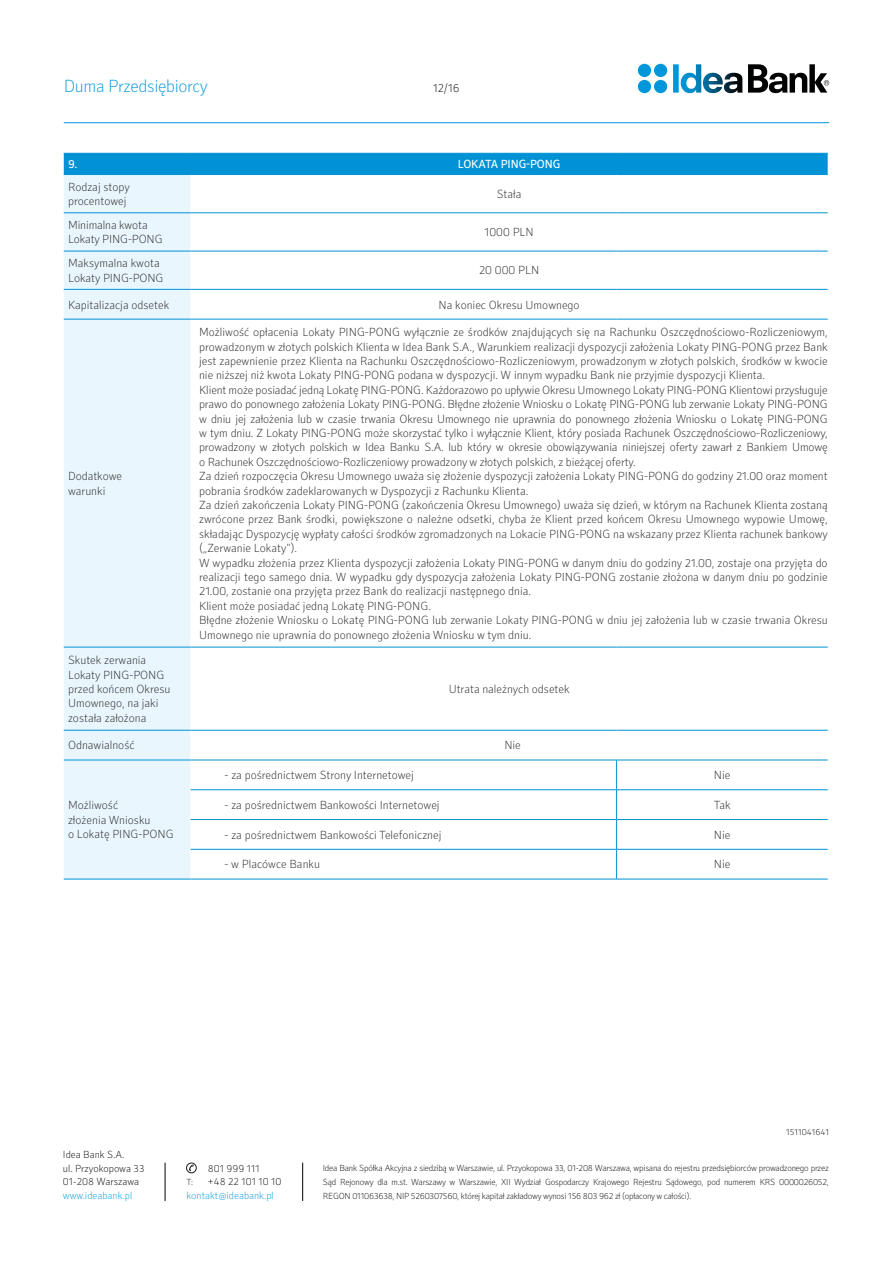
<style>
.page{position:relative;width:893px;height:1263px;background:#fff}
.page>*{position:absolute;margin:0;border:0;box-sizing:border-box;transform-origin:0 0}
.t1{font:100 18px "Secca";letter-spacing:-.02em;color:#0097da}
.t2{font:100 12px/14.4px "Secca";color:#1d1d1b}
.t3{font:12px "Secca";letter-spacing:-.05em;color:#fff}
.t4{font:100 12px "Secca";color:#020203}
.t5{font:100 10.5px/13.5px "Secca";color:#020203}
.t6{font:100 10.5px "Secca";color:#0097da}
.t7{font:100 9px/13.8px "Secca";letter-spacing:-.025em;color:#020203;text-align:justify}
</style>
<div class="page">
<hr style="left:64px;top:122px;width:765px;height:1px;background:#0097da">
<svg style="left:638px;top:64px;width:29px;height:29px"></svg>
<svg style="left:673px;top:64px;width:156px;height:29px"></svg>
<hr style="left:165px;top:1163px;width:1px;height:38px;background:#020203">
<hr style="left:302px;top:1163px;width:1px;height:38px;background:#020203">
<svg style="left:188px;top:1165px;width:6px;height:6px"></svg>
<div style="left:186px;top:1163px;width:10px;height:10px;border:1px solid #1d1d1c;border-radius:50%"></div>
<div style="left:64px;top:154px;width:764px;height:20px;background:#0092d4"></div>
<div style="left:64px;top:175px;width:127px;height:704px;background:#eaf6fe"></div>
<svg style="left:191px;top:212px;width:637px;height:667px"></svg>
<hr style="left:64px;top:213px;width:127px;height:1px;background:#0092d4">
<hr style="left:64px;top:251px;width:127px;height:1px;background:#0092d4">
<hr style="left:64px;top:289px;width:127px;height:1px;background:#0092d4">
<hr style="left:64px;top:319px;width:127px;height:1px;background:#0092d4">
<hr style="left:64px;top:647px;width:127px;height:1px;background:#0092d4">
<hr style="left:64px;top:730px;width:127px;height:1px;background:#0092d4">
<hr style="left:64px;top:760px;width:127px;height:1px;background:#0092d4">
<hr style="left:191px;top:789px;width:426px;height:1px;background:#0092d4">
<hr style="left:191px;top:819px;width:426px;height:1px;background:#0092d4">
<hr style="left:191px;top:849px;width:426px;height:1px;background:#0092d4">
<hr style="left:64px;top:879px;width:127px;height:1px;background:#0092d4">
<hr style="left:64px;top:153px;width:127px;height:1px;background:#0092d4">
<hr style="left:64px;top:174px;width:127px;height:1px;background:#0092d4">
<hr style="left:191px;top:153px;width:426px;height:1px;background:#0092d4">
<hr style="left:617px;top:153px;width:211px;height:1px;background:#0092d4">
<hr style="left:191px;top:174px;width:426px;height:1px;background:#0092d4">
<hr style="left:617px;top:174px;width:211px;height:1px;background:#0092d4">
<hr style="left:191px;top:213px;width:426px;height:1px;background:#0092d4">
<hr style="left:617px;top:213px;width:211px;height:1px;background:#0092d4">
<hr style="left:191px;top:251px;width:426px;height:1px;background:#0092d4">
<hr style="left:617px;top:251px;width:211px;height:1px;background:#0092d4">
<hr style="left:191px;top:289px;width:426px;height:1px;background:#0092d4">
<hr style="left:617px;top:289px;width:211px;height:1px;background:#0092d4">
<hr style="left:191px;top:319px;width:426px;height:1px;background:#0092d4">
<hr style="left:617px;top:319px;width:211px;height:1px;background:#0092d4">
<hr style="left:191px;top:647px;width:426px;height:1px;background:#0092d4">
<hr style="left:617px;top:647px;width:211px;height:1px;background:#0092d4">
<hr style="left:191px;top:730px;width:426px;height:1px;background:#0092d4">
<hr style="left:617px;top:730px;width:211px;height:1px;background:#0092d4">
<hr style="left:191px;top:760px;width:426px;height:1px;background:#0092d4">
<hr style="left:617px;top:760px;width:211px;height:1px;background:#0092d4">
<hr style="left:617px;top:789px;width:211px;height:1px;background:#0092d4">
<hr style="left:617px;top:819px;width:211px;height:1px;background:#0092d4">
<svg style="left:616px;top:760px;width:1px;height:89px"></svg>
<hr style="left:617px;top:849px;width:211px;height:1px;background:#0092d4">
<hr style="left:616px;top:849px;width:1px;height:30px;background:#0092d4">
<hr style="left:191px;top:879px;width:426px;height:1px;background:#0092d4">
<hr style="left:617px;top:879px;width:211px;height:1px;background:#0092d4">
<h1 class="t1" style="left:64px;top:76px;width:146px">Duma Przedsiębiorcy</h1>
<p class="t4" style="left:433px;top:81px;width:28px">12/16</p>
<p class="t3" style="left:68px;top:157px;width:11px">9.</p>
<p class="t3" style="left:458px;top:157px;width:104px">LOKATA PIN G-PON G</p>
<p class="t2" style="left:68px;top:180px;width:63px">Rodzaj stopy procentowej</p>
<p class="t2" style="left:497px;top:187px;width:26px">Stała</p>
<p class="t2" style="left:68px;top:218px;width:96px">Minimalna kwota<br>Lokaty PING-PONG</p>
<p class="t2" style="left:484px;top:225px;width:51px">1000 PLN</p>
<p class="t2" style="left:68px;top:256px;width:97px">Maksymalna kwota<br>Lokaty PING-PONG</p>
<p class="t2" style="left:479px;top:264px;width:62px">20 000 PLN</p>
<p class="t2" style="left:68px;top:298px;width:103px">Kapitalizacja odsetek</p>
<p class="t2" style="left:439px;top:298px;width:143px">Na koniec Okresu Umownego</p>
<p class="t2" style="left:68px;top:469px;width:56px">Dodatkowe warunki</p>
<p class="t2" style="left:68px;top:653px;width:104px">Skutek zerwania<br>Lokaty PING-PONG przed końcem Okresu<br>Umownego, na jaki została założona</p>
<p class="t2" style="left:199px;top:325px;width:630px">Możliwość opłacenia Lokaty PING-PONG wyłącznie ze środków znajdujących się na Rachunku Oszczędnościowo-Rozliczeniowym, prowadzonym w złotych polskich Klienta w Idea Bank S.A., Warunkiem realizacji dyspozycji założenia Lokaty PING-PONG przez Bank jest zapewnienie przez Klienta na Rachunku Oszczędnościowo-Rozliczeniowym, prowadzonym w złotych polskich, środków w kwocie nie niższej niż kwota Lokaty PING-PONG podana w dyspozycji. W innym wypadku Bank nie przyjmie dyspozycji Klienta.<br>Klient może posiadać jedną Lokatę PING-PONG. Każdorazowo po upływie Okresu Umownego Lokaty PING-PONG Klientowi przysługuje prawo do ponownego założenia Lokaty PING-PONG. Błędne złożenie Wniosku o Lokatę PING-PONG lub zerwanie Lokaty PING-PONG w dniu jej założenia lub w czasie trwania Okresu Umownego nie uprawnia do ponownego złożenia Wniosku o Lokatę PING-PONG w tym dniu. Z Lokaty PING-PONG może skorzystać tylko i wyłącznie Klient, który posiada Rachunek Oszczędnościowo-Rozliczeniowy, prowadzony w złotych polskich w Idea Banku S.A. lub który w okresie obowiązywania niniejszej oferty zawarł z Bankiem Umowę o Rachunek Oszczędnościowo-Rozliczeniowy prowadzony w złotych polskich, z bieżącej oferty.<br>Za dzień rozpoczęcia Okresu Umownego uważa się złożenie dyspozycji założenia Lokaty PING-PONG do godziny 21.00 oraz moment pobrania środków zadeklarowanych w Dyspozycji z Rachunku Klienta.<br>Za dzień zakończenia Lokaty PING-PONG (zakończenia Okresu Umownego) uważa się dzień, w którym na Rachunek Klienta zostaną zwrócone przez Bank środki, powiększone o należne odsetki, chyba że Klient przed końcem Okresu Umownego wypowie Umowę, składając Dyspozycję wypłaty całości środków zgromadzonych na Lokacie PING-PONG na wskazany przez Klienta rachunek bankowy („Zerwanie Lokaty”).<br>W wypadku złożenia przez Klienta dyspozycji założenia Lokaty PING-PONG w danym dniu do godziny 21.00, zostaje ona przyjęta do realizacji tego samego dnia. W wypadku gdy dyspozycja założenia Lokaty PING-PONG zostanie złożona w danym dniu po godzinie 21.00, zostanie ona przyjęta przez Bank do realizacji następnego dnia.<br>Klient może posiadać jedną Lokatę PING-PONG.<br>Błędne złożenie Wniosku o Lokatę PING-PONG lub zerwanie Lokaty PING-PONG w dniu jej założenia lub w czasie trwania Okresu Umownego nie uprawnia do ponownego złożenia Wniosku w tym dniu.</p>
<p class="t2" style="left:449px;top:682px;width:122px">Utrata należnych odsetek</p>
<p class="t2" style="left:68px;top:738px;width:68px">Odnawialność</p>
<p class="t2" style="left:504px;top:738px;width:18px">Nie</p>
<p class="t2" style="left:68px;top:798px;width:107px">Możliwość<br>złożenia Wniosku<br>o Lokatę PING-PONG</p>
<p class="t2" style="left:225px;top:768px;width:191px">- za pośrednictwem Strony Internetowej</p>
<p class="t2" style="left:714px;top:768px;width:18px">Nie</p>
<p class="t2" style="left:225px;top:798px;width:217px">- za pośrednictwem Bankowości Internetowej</p>
<p class="t2" style="left:714px;top:798px;width:18px">Tak</p>
<p class="t2" style="left:225px;top:828px;width:218px">- za pośrednictwem Bankowości Telefonicznej</p>
<p class="t2" style="left:714px;top:828px;width:18px">Nie</p>
<p class="t2" style="left:225px;top:858px;width:97px">- w Placówce Banku</p>
<p class="t2" style="left:714px;top:858px;width:18px">Nie</p>
<p class="t5" style="left:63px;top:1148px;width:83px">Idea Bank S.A.<br>ul. Przyokopowa 33<br>01-208 Warszawa</p>
<p class="t6" style="left:63px;top:1189px;width:71px">www.ideabank.pl</p>
<p class="t5" style="left:208px;top:1161px;width:54px">801 999 111</p>
<p class="t7" style="left:187px;top:1175px;width:8px">T:</p>
<p class="t5" style="left:208px;top:1175px;width:75px">+48 22 101 10 10</p>
<p class="t6" style="left:187px;top:1189px;width:89px">kontakt@ideabank.pl</p>
<p class="t7" style="left:786px;top:1126px;width:44px">1511041641</p>
<p class="t7" style="left:323px;top:1162px;width:507px">Idea Bank Spółka Akcyjna z siedzibą w Warszawie, ul. Przyokopowa 33, 01-208 Warszawa, wpisana do rejestru przedsiębiorców prowadzonego przez Sąd Rejonowy dla m.st. Warszawy w Warszawie, XII Wydział Gospodarczy Krajowego Rejestru Sądowego, pod numerem KRS 0000026052, REGON 011063638, NIP 5260307560, której kapitał zakładowy wynosi 156 803 962 zł (opłacony w całości).</p>
</div>
